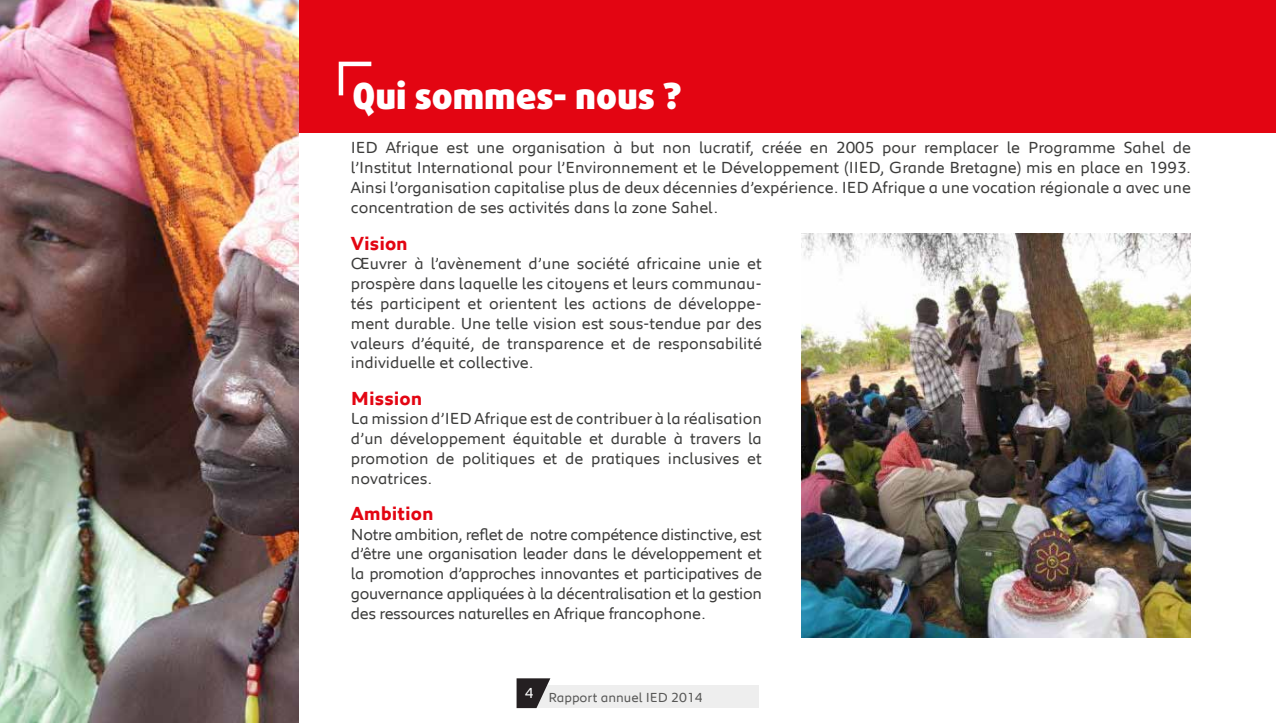
<style>
.page{position:relative;width:1276px;height:723px;background:#fff}
.page>*{position:absolute;margin:0;border:0;box-sizing:border-box;transform-origin:0 0}
.t1{font:900 36px "Daxline Pro";color:#fff}
.t2{font:700 19.5px "Peugeot";color:#e30512}
.t3{font:16.5px/19.8px "Peugeot";color:#3c3c3b;text-align:justify}
.t4{font:13.5px "Peugeot";color:#575756}
</style>
<div class="page">
<div style="left:532px;top:685px;width:227px;height:23px;background:#eee"></div>
<svg style="left:516px;top:678px;width:34px;height:30px"></svg>
<div style="left:298px;top:0;width:978px;height:133px;background:#e30512"></div>
<img style="left:0;top:0;width:298px;height:723px">
<svg style="left:338px;top:61px;width:34px;height:35px"></svg>
<img style="left:801px;top:234px;width:390px;height:404px">
<h1 class="t1" style="left:352px;top:72px;width:331px">Qui sommes- nous ?</h1>
<p class="t3" style="left:351px;top:137px;width:841px">IED Afrique est une organisation à but non lucratif, créée en 2005 pour remplacer le Programme Sahel de l’Institut International pour l’Environnement et le Développement (IIED, Grande Bretagne) mis en place en 1993.<br>Ainsi l’organisation capitalise plus de deux décennies d’expérience. IED Afrique a une vocation régionale a avec une concentration de ses activités dans la zone Sahel.</p>
<p class="t2" style="left:351px;top:230px;width:58px">Vision</p>
<p class="t3" style="left:351px;top:253px;width:412px">Œuvrer à l’avènement d’une société africaine unie et prospère dans laquelle les citoyens et leurs communau&shy;tés participent et orientent les actions de développe&shy;ment durable. Une telle vision est sous-tendue par des valeurs d’équité, de transparence et de responsabilité individuelle et collective.</p>
<p class="t2" style="left:351px;top:384px;width:73px">Mission</p>
<p class="t3" style="left:351px;top:408px;width:412px">La mission d’IED Afrique est de contribuer à la réalisation d’un développement équitable et durable à travers la promotion de politiques et de pratiques inclusives et novatrices.</p>
<p class="t2" style="left:351px;top:500px;width:84px">Ambition</p>
<p class="t3" style="left:351px;top:523px;width:412px">Notre ambition, reflet de notre compétence distinctive, est d’être une organisation leader dans le développement et la promotion d’approches innovantes et participatives de gouvernance appliquées à la décentralisation et la gestion des ressources naturelles en Afrique francophone.</p>
<p class="t4" style="left:525px;top:688px;width:179px"><sup>4</sup> Rapport annuel IED 2014</p>
</div>
